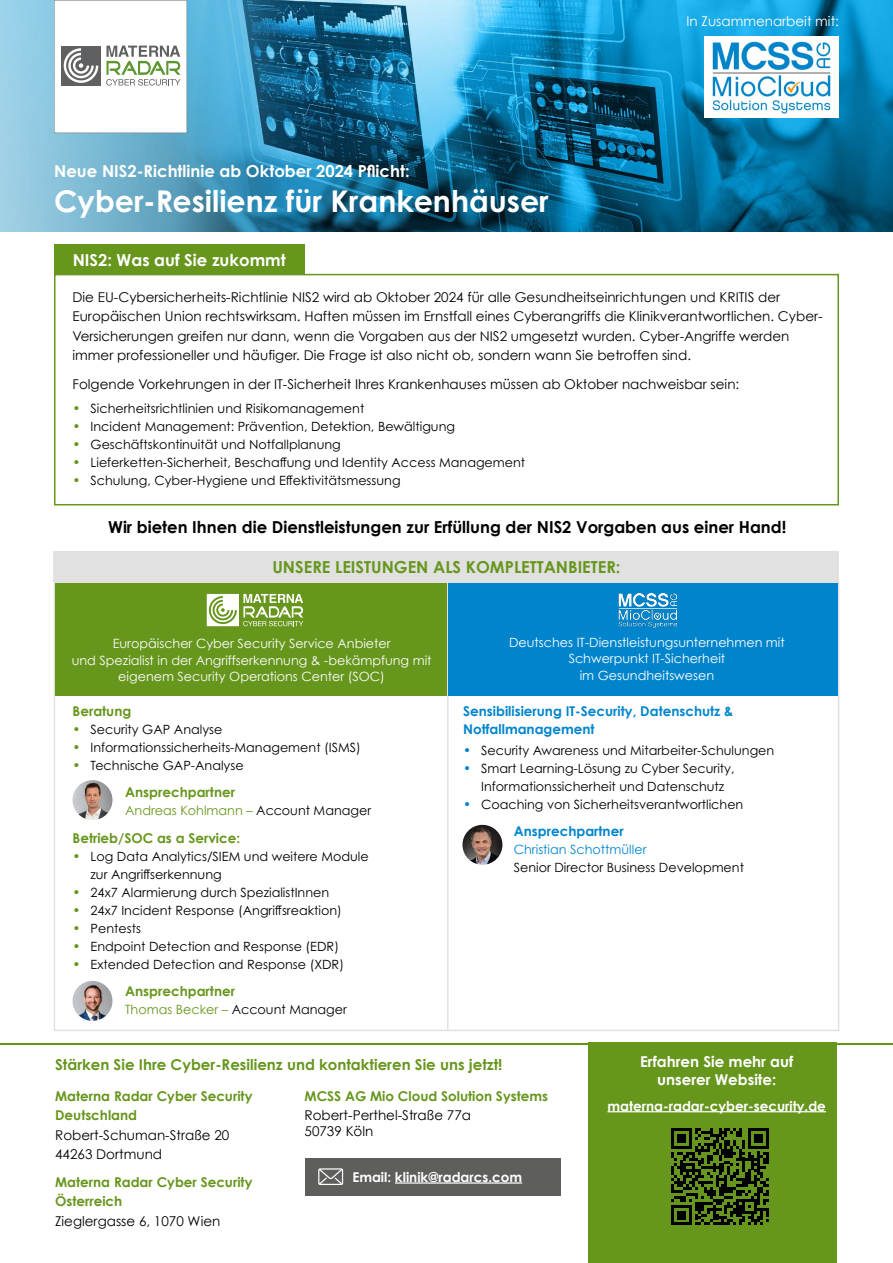
<style>
.page{position:relative;width:893px;height:1263px;background:#fff}
.page>*{position:absolute;margin:0;border:0;box-sizing:border-box;transform-origin:0 0}
.t1{font:700 30px "Century Gothic Pro";color:#fff}
.t2{font:700 16.5px "Century Gothic";color:#000}
.t3{font:700 16.5px "Century Gothic";color:#fff}
.t4{font:700 16.5px "Century Gothic";color:#67961d}
.t5{font:700 15px "Century Gothic";color:#67961d}
.t6{font:700 15px/18px "Century Gothic";color:#fff;text-align:center}
.t7{font:13.5px/19.5px "Century Gothic";color:#000}
.t8{font:700 13.5px/19.5px "Century Gothic";color:#67961d}
.t9{font:700 13.5px/18px "Century Gothic";color:#0085cd}
.t10{font:700 13.5px "Century Gothic";color:#fff}
.t11{font:13.5px "Century Gothic";color:#fff}
.t12{font:12.75px/18px "Century Gothic Pro";color:#000}
.t13{font:12.75px/16.5px "Century Gothic";color:#fff;text-align:center}
.t14{font:12.75px "Century Gothic";color:#000}
.t15{font:12.75px "Century Gothic";color:#67961d}
.t16{font:12.75px "Century Gothic";color:#0085cd}
.s1{font-weight:700;font-size:13.5px;color:#67961d}
.s2{color:#000}
.s3{color:#67961d}
.s4{font-weight:700;font-size:13.5px;color:#0085cd}
</style>
<div class="page">
<img style="left:0;top:0;width:893px;height:232px">
<svg style="left:54px;top:0;width:133px;height:133px"></svg>
<div style="left:54px;top:244px;width:250px;height:31px;background:#67961d"></div>
<div style="left:54px;top:274px;width:785px;height:231px;border:2px solid #67961d"></div>
<img style="left:704px;top:37px;width:135px;height:80px">
<div style="left:54px;top:551px;width:785px;height:31px;background:#e1e1e1"></div>
<hr style="left:447px;top:582px;width:2px;height:449px;background:#e1e1e1">
<div style="left:55px;top:583px;width:392px;height:113px;background:#67961d"></div>
<div style="left:449px;top:583px;width:389px;height:113px;background:#0085cd"></div>
<div style="left:588px;top:1043px;width:249px;height:220px;background:#67961d"></div>
<hr style="left:0;top:1043px;width:892px;height:1px;background:#67961d">
<hr style="left:607px;top:1111px;width:219px;height:1px;background:#fff">
<img style="left:73px;top:981px;width:39px;height:40px;border-radius:20px">
<img style="left:73px;top:780px;width:39px;height:40px;border-radius:20px">
<img style="left:462px;top:825px;width:40px;height:40px;border-radius:20px">
<svg style="left:671px;top:1128px;width:98px;height:97px"></svg>
<svg style="left:207px;top:594px;width:96px;height:32px"></svg>
<img style="left:618px;top:593px;width:58px;height:35px">
<div style="left:305px;top:1158px;width:255px;height:37px;background:#5e5e5d"></div>
<p class="t3" style="left:54px;top:158px;width:357px">Neue NIS2-Richtlinie ab Oktober 2024 Pflicht:</p>
<h1 class="t1" style="left:54px;top:182px;width:496px">Cyber-Resilienz für Krankenhäuser</h1>
<p class="t3" style="left:73px;top:247px;width:214px">NIS2: Was auf Sie zukommt</p>
<p class="t11" style="left:686px;top:13px;width:154px">In Zusammenarbeit mit:</p>
<p class="t7" style="left:73px;top:287px;width:752px">Die EU-Cybersicherheits-Richtlinie NIS2 wird ab Oktober 2024 für alle Gesundheitseinrichtungen und KRITIS der Europäischen Union rechtswirksam. Haften müssen im Ernstfall eines Cyberangriffs die Klinikverantwortlichen. Cyber-Versicherungen greifen nur dann, wenn die Vorgaben aus der NIS2 umgesetzt wurden. Cyber-Angriffe werden immer professioneller und häufiger. Die Frage ist also nicht ob, sondern wann Sie betroffen sind.</p>
<p class="t7" style="left:73px;top:374px;width:668px">Folgende Vorkehrungen in der IT-Sicherheit Ihres Krankenhauses müssen ab Oktober nachweisbar sein:</p>
<p class="t12" style="left:73px;top:399px;width:293px"><span class="s1">•</span> Sicherheitsrichtlinien und Risikomanagement</p>
<p class="t12" style="left:73px;top:417px;width:384px"><span class="s1">•</span> Incident Management: Prävention, Detektion, Bewältigung</p>
<p class="t12" style="left:73px;top:435px;width:270px"><span class="s1">•</span> Geschäftskontinuität und Notfallplanung</p>
<p class="t12" style="left:73px;top:453px;width:454px"><span class="s1">•</span> Lieferketten-Sicherheit, Beschaffung und Identity Access Management</p>
<p class="t12" style="left:73px;top:471px;width:330px"><span class="s1">•</span> Schulung, Cyber-Hygiene und Effektivitätsmessung</p>
<p class="t2" style="left:108px;top:515px;width:680px">Wir bieten Ihnen die Dienstleistungen zur Erfüllung der NIS2 Vorgaben aus einer Hand!</p>
<p class="t4" style="left:272px;top:554px;width:350px">UNSERE LEISTUNGEN ALS KOMPLETTANBIETER:</p>
<p class="t13" style="left:72px;top:635px;width:361px">Europäischer Cyber Security Service Anbieter<br>und Spezialist in der Angriffserkennung &amp; -bekämpfung mit eigenem Security Operations Center (SOC)</p>
<p class="t8" style="left:73px;top:701px;width:60px">Beratung</p>
<p class="t12" style="left:73px;top:721px;width:151px"><span class="s1">•</span> Security GAP Analyse</p>
<p class="t12" style="left:73px;top:739px;width:290px"><span class="s1">•</span> Informationssicherheits-Management (ISMS)</p>
<p class="t12" style="left:73px;top:757px;width:173px"><span class="s1">•</span> Technische GAP-Analyse</p>
<p class="t8" style="left:125px;top:781px;width:111px">Ansprechpartner</p>
<p class="t15" style="left:125px;top:802px;width:248px">Andreas Kohlmann – <span class="s2">Account Manager</span></p>
<p class="t8" style="left:73px;top:828px;width:169px">Betrieb/SOC as a Service:</p>
<p class="t12" style="left:91px;top:847px;width:280px;text-indent:-18px"><span class="s1">•</span> Log Data Analytics/SIEM und weitere Module zur Angriffserkennung</p>
<p class="t12" style="left:73px;top:883px;width:258px"><span class="s1">•</span> 24x7 Alarmierung durch SpezialistInnen</p>
<p class="t12" style="left:73px;top:901px;width:271px"><span class="s1">•</span> 24x7 Incident Response (Angriffsreaktion)</p>
<p class="t12" style="left:73px;top:919px;width:70px"><span class="s1">•</span> Pentests</p>
<p class="t12" style="left:73px;top:937px;width:268px"><span class="s1">•</span> Endpoint Detection and Response (EDR)</p>
<p class="t12" style="left:73px;top:955px;width:273px"><span class="s1">•</span> Extended Detection and Response (XDR)</p>
<p class="t8" style="left:125px;top:980px;width:111px">Ansprechpartner</p>
<p class="t14" style="left:125px;top:1001px;width:223px"><span class="s3">Thomas Becker –</span> Account Manager</p>
<p class="t13" style="left:509px;top:634px;width:277px">Deutsches IT-Dienstleistungsunternehmen mit<br>Schwerpunkt IT-Sicherheit<br>im Gesundheitswesen</p>
<p class="t9" style="left:463px;top:702px;width:272px">Sensibilisierung IT-Security, Datenschutz &amp;<br>Notfallmanagement</p>
<p class="t12" style="left:463px;top:742px;width:313px"><span class="s4">•</span> Security Awareness und Mitarbeiter-Schulungen</p>
<p class="t12" style="left:481px;top:760px;width:255px;text-indent:-18px"><span class="s4">•</span> Smart Learning-Lösung zu Cyber Security,<br>Informationssicherheit und Datenschutz</p>
<p class="t12" style="left:463px;top:796px;width:282px"><span class="s4">•</span> Coaching von Sicherheitsverantwortlichen</p>
<p class="t9" style="left:514px;top:822px;width:111px">Ansprechpartner</p>
<p class="t16" style="left:514px;top:842px;width:134px">Christian Schottmüller</p>
<p class="t14" style="left:514px;top:860px;width:232px">Senior Director Business Development</p>
<p class="t5" style="left:55px;top:1053px;width:449px">Stärken Sie Ihre Cyber-Resilienz und kontaktieren Sie uns jetzt!</p>
<p class="t8" style="left:55px;top:1085px;width:199px">Materna Radar Cyber Security<br>Deutschland</p>
<p class="t7" style="left:55px;top:1125px;width:176px">Robert-Schuman-Straße 20<br>44263 Dortmund</p>
<p class="t8" style="left:55px;top:1171px;width:199px">Materna Radar Cyber Security<br>Österreich</p>
<p class="t7" style="left:55px;top:1211px;width:167px">Zieglergasse 6, 1070 Wien</p>
<p class="t8" style="left:305px;top:1085px;width:245px">MCSS AG Mio Cloud Solution Systems</p>
<p class="t7" style="left:305px;top:1107px;width:168px;line-height:16.2px">Robert-Perthel-Straße 77a<br>50739 Köln</p>
<p class="t10" style="left:352px;top:1166px;width:171px">Email: klinik@radarcs.com</p>
<p class="t6" style="left:640px;top:1052px;width:155px">Erfahren Sie mehr auf unserer Website:</p>
<p class="t10" style="left:607px;top:1095px;width:220px">materna-radar-cyber-security.de</p>
</div>
